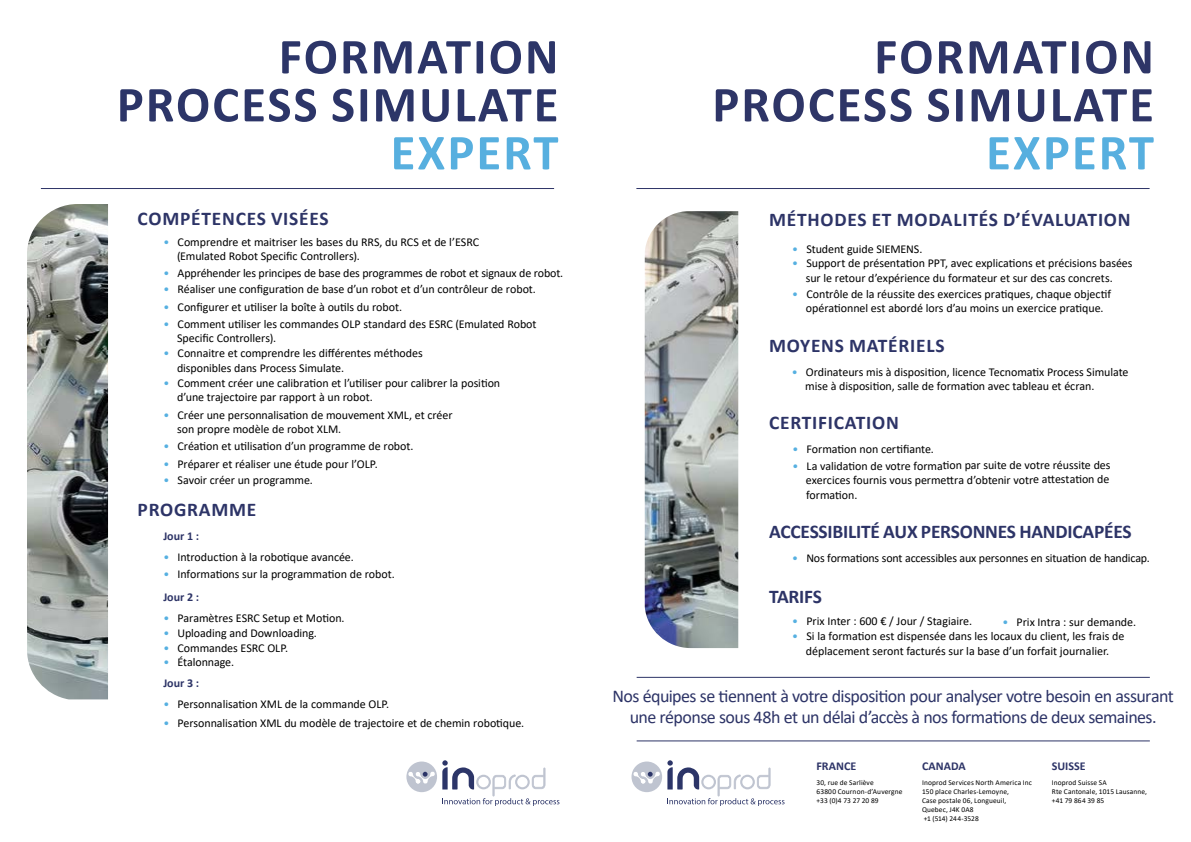
<style>
.page{position:relative;width:1191px;height:842px;background:#fff}
.page>*{position:absolute;margin:0;border:0;box-sizing:border-box;transform-origin:0 0}
.t1{font:700 50.8px/48px "Calibri";letter-spacing:.04em;color:#2c3568;text-align:right}
.t2{font:700 50.8px/48px "Calibri";letter-spacing:.04em;color:#2e3567;text-align:right}
.t3{font:700 50.8px "Calibri";letter-spacing:.04em;color:#57afdf}
.t4{font:700 19.4px "Calibri";letter-spacing:.04em;color:#2d3467}
.t5{font:700 19.4px "Calibri";letter-spacing:-.01em;color:#2d3467}
.t6{font:18px/21.6px "Calibri";letter-spacing:-.035em;color:#2d3467;text-align:center}
.t7{font:12px/14.4px "Calibri";letter-spacing:-.005em;color:#000}
.t8{font:700 12px "Calibri";color:#2d3467}
.t9{font:7.4px/8.9px "Calibri";letter-spacing:.015em;color:#000}
.s1{color:#56b0e1}
</style>
<div class="page">
<svg style="left:442px;top:760px;width:117px;height:46px"></svg>
<div style="left:406px;top:761px;width:31px;height:31px;background:#bfc4d0;border-radius:50%"></div>
<svg style="left:408px;top:771px;width:27px;height:13px"></svg>
<hr style="left:41px;top:188px;width:513px;height:1px;background:#2d3467">
<svg style="left:667px;top:760px;width:117px;height:46px"></svg>
<div style="left:631px;top:761px;width:31px;height:31px;background:#bfc4d0;border-radius:50%"></div>
<svg style="left:633px;top:771px;width:27px;height:13px"></svg>
<hr style="left:636px;top:188px;width:513px;height:1px;background:#2d3467">
<hr style="left:636px;top:677px;width:513px;height:1px;background:#2d3467">
<hr style="left:636px;top:740px;width:513px;height:1px;background:#2d3467">
<img style="left:645px;top:211px;width:93px;height:437px">
<img style="left:27px;top:204px;width:81px;height:495px">
<h1 class="t1" style="left:117px;top:32px;width:443px">FORMATION<br>PROCESS SIMULATE</h1>
<h1 class="t3" style="left:390px;top:117px;width:169px">EXPERT</h1>
<h2 class="t4" style="left:138px;top:205px;width:192px">COMPÉTENCES VISÉES</h2>
<p class="t7" style="left:177px;top:234px;width:304px;text-indent:-14px"><span class="s1">•</span> Comprendre et maitriser les bases du RRS, du RCS et de l’ESRC (Emulated Robot Specific Controllers).</p>
<p class="t7" style="left:163px;top:265px;width:401px"><span class="s1">•</span> Appréhender les principes de base des programmes de robot et signaux de robot.</p>
<p class="t7" style="left:163px;top:281px;width:374px"><span class="s1">•</span> Réaliser une configuration de base d’un robot et d’un contrôleur de robot.</p>
<p class="t7" style="left:163px;top:299px;width:240px"><span class="s1">•</span> Configurer et utiliser la boîte à outils du robot.</p>
<p class="t7" style="left:177px;top:316px;width:361px;text-indent:-14px"><span class="s1">•</span> Comment utiliser les commandes OLP standard des ESRC (Emulated Robot<br>Specific Controllers).</p>
<p class="t7" style="left:177px;top:346px;width:247px;text-indent:-14px"><span class="s1">•</span> Connaitre et comprendre les différentes méthodes disponibles dans Process Simulate.</p>
<p class="t7" style="left:177px;top:376px;width:325px;text-indent:-14px"><span class="s1">•</span> Comment créer une calibration et l’utiliser pour calibrer la position d’une trajectoire par rapport à un robot.</p>
<p class="t7" style="left:177px;top:407px;width:277px;text-indent:-14px"><span class="s1">•</span> Créer une personnalisation de mouvement XML, et créer son propre modèle de robot XLM.</p>
<p class="t7" style="left:163px;top:439px;width:252px"><span class="s1">•</span> Création et utilisation d’un programme de robot.</p>
<p class="t7" style="left:163px;top:472px;width:151px"><span class="s1">•</span> Savoir créer un programme.</p>
<h2 class="t4" style="left:138px;top:496px;width:120px">PROGRAMME</h2>
<p class="t7" style="left:163px;top:456px;width:216px"><span class="s1">•</span> Préparer et réaliser une étude pour l’OLP.</p>
<p class="t8" style="left:163px;top:528px;width:37px">Jour 1 :</p>
<p class="t7" style="left:163px;top:549px;width:192px"><span class="s1">•</span> Introduction à la robotique avancée.</p>
<p class="t7" style="left:163px;top:567px;width:233px"><span class="s1">•</span> Informations sur la programmation de robot.</p>
<p class="t8" style="left:163px;top:589px;width:37px">Jour 2 :</p>
<p class="t7" style="left:163px;top:611px;width:183px"><span class="s1">•</span> Paramètres ESRC Setup et Motion.</p>
<p class="t7" style="left:163px;top:625px;width:155px"><span class="s1">•</span> Uploading and Downloading.</p>
<p class="t7" style="left:163px;top:640px;width:126px"><span class="s1">•</span> Commandes ESRC OLP.</p>
<p class="t7" style="left:163px;top:655px;width:72px"><span class="s1">•</span> Étalonnage.</p>
<p class="t8" style="left:163px;top:674px;width:37px">Jour 3 :</p>
<p class="t7" style="left:163px;top:696px;width:227px"><span class="s1">•</span> Personnalisation XML de la commande OLP.</p>
<p class="t7" style="left:163px;top:715px;width:362px"><span class="s1">•</span> Personnalisation XML du modèle de trajectoire et de chemin robotique.</p>
<h1 class="t2" style="left:712px;top:32px;width:443px">FORMATION<br>PROCESS SIMULATE</h1>
<h1 class="t3" style="left:986px;top:117px;width:169px">EXPERT</h1>
<h2 class="t4" style="left:769px;top:206px;width:363px">MÉTHODES ET MODALITÉS D’ÉVALUATION</h2>
<p class="t7" style="left:792px;top:241px;width:132px"><span class="s1">•</span> Student guide SIEMENS.</p>
<p class="t7" style="left:792px;top:256px;width:342px;text-align:center"><span class="s1">•</span> Support de présentation PPT, avec explications et précisions basées sur le retour d’expérience du formateur et sur des cas concrets.</p>
<p class="t7" style="left:792px;top:286px;width:320px;text-align:center"><span class="s1">•</span> Contrôle de la réussite des exercices pratiques, chaque objectif opérationnel est abordé lors d’au moins un exercice pratique.</p>
<h2 class="t4" style="left:769px;top:332px;width:177px">MOYENS MATÉRIELS</h2>
<p class="t7" style="left:805px;top:364px;width:325px;text-indent:-14px"><span class="s1">•</span> Ordinateurs mis à disposition, licence Tecnomatix Process Simulate mise à disposition, salle de formation avec tableau et écran.</p>
<h2 class="t4" style="left:769px;top:408px;width:131px">CERTIFICATION</h2>
<p class="t7" style="left:792px;top:441px;width:143px"><span class="s1">•</span> Formation non certifiante.</p>
<p class="t7" style="left:806px;top:458px;width:306px;line-height:14.7px;text-align:justify;text-indent:-14px"><span class="s1">•</span> La validation de votre formation par suite de votre réussite des exercices fournis vous permettra d’obtenir votre attestation de formation.</p>
<h2 class="t5" style="left:769px;top:518px;width:364px">ACCESSIBILITÉ AUX PERSONNES HANDICAPÉES</h2>
<p class="t7" style="left:792px;top:550px;width:359px"><span class="s1">•</span> Nos formations sont accessibles aux personnes en situation de handicap.</p>
<h2 class="t4" style="left:769px;top:582px;width:54px">TARIFS</h2>
<p class="t7" style="left:1002px;top:614px;width:135px"><span class="s1">•</span> Prix Intra : sur demande.</p>
<p class="t7" style="left:792px;top:629px;width:334px;text-align:center"><span class="s1">•</span> Si la formation est dispensée dans les locaux du client, les frais de déplacement seront facturés sur la base d’un forfait journalier.</p>
<p class="t7" style="left:792px;top:614px;width:181px"><span class="s1">•</span> Prix Inter : 600 € / Jour / Stagiaire.</p>
<h3 class="t6" style="left:612px;top:684px;width:563px">Nos équipes se tiennent à votre disposition pour analyser votre besoin en assurant une réponse sous 48h et un délai d’accès à nos formations de deux semaines.</h3>
<p class="t8" style="left:816px;top:758px;width:41px">FRANCE</p>
<p class="t8" style="left:922px;top:758px;width:45px">CANADA</p>
<p class="t9" style="left:922px;top:778px;width:111px">Inoprod Services North America Inc<br>150 place Charles-Lemoyne,<br>Case postale 06, Longueuil,<br>Quebec, J4K 0A8<br>+1 (514) 244-3528</p>
<p class="t9" style="left:816px;top:778px;width:87px">30, rue de Sarliève<br>63800 Cournon-d’Auvergne +33 (0)4 73 27 20 89</p>
<p class="t8" style="left:1051px;top:758px;width:35px">SUISSE</p>
<p class="t9" style="left:1051px;top:778px;width:97px">Inoprod Suisse SA<br>Rte Cantonale, 1015 Lausanne, +41 79 864 39 85</p>
</div>
